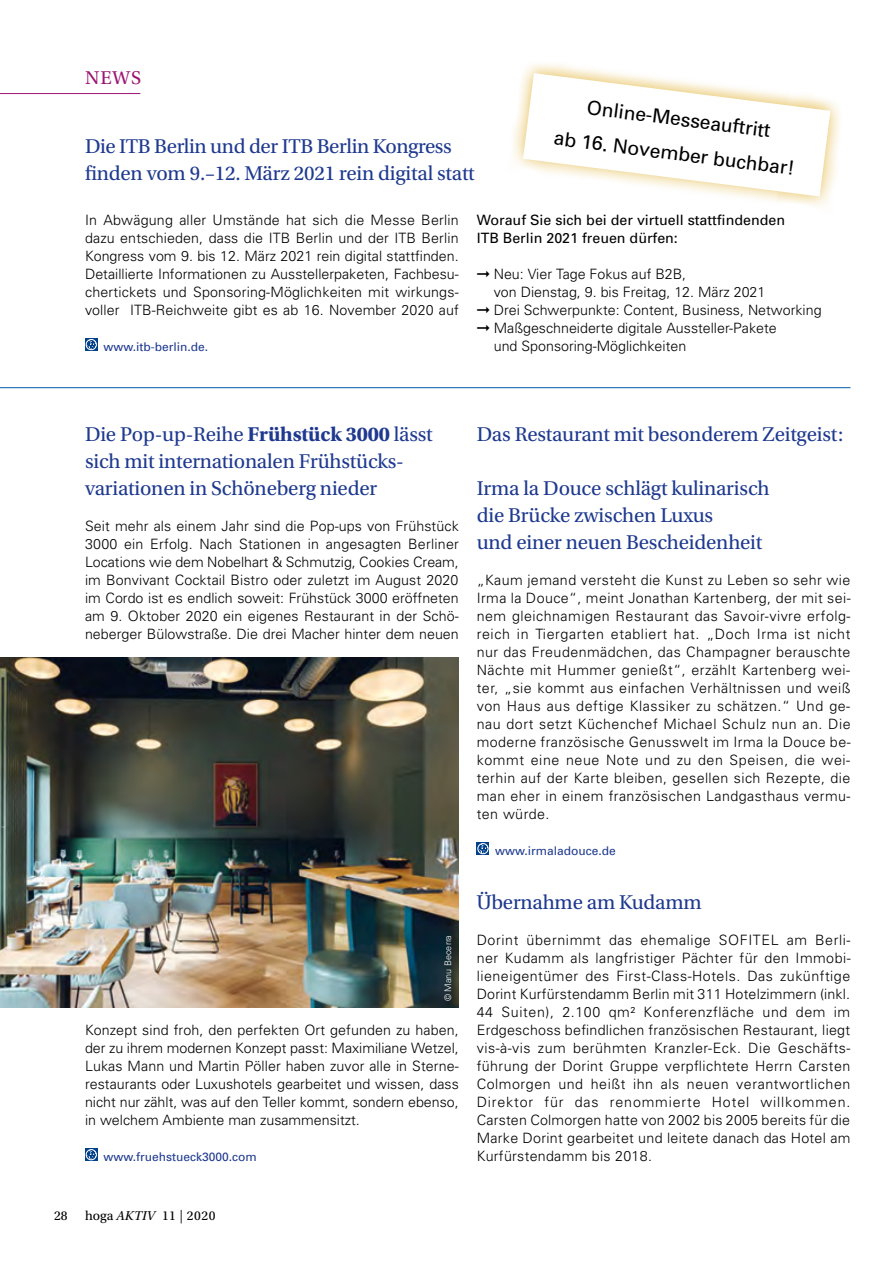
<style>
.page{position:relative;width:893px;height:1263px;background:#fff}
.page>*{position:absolute;margin:0;border:0;box-sizing:border-box;transform-origin:0 0}
.t1{font:21px/27px "Utopia Std";letter-spacing:-.01em;color:#1e398f}
.t2{font:19.5px/34.5px "Univers";color:#000;text-align:center}
.t3{font:19.5px "Utopia Std";color:#9b1570}
.t4{font:300 14.25px/18px "Univers";color:#000;text-align:justify}
.t5{font:14.25px/18px "Univers";color:#000}
.t6{font:13.5px "Utopia Std";letter-spacing:.04em;color:#000}
.t7{font:13.5px "Utopia Std";letter-spacing:.02em;color:#000}
.t8{font:12px "Univers";color:#1e398f}
.t9{font:300 9px "Univers";color:#fff}
.s1{font-weight:700}
.s2{font-style:italic}
.s3{font-family:"Formata";font-weight:300}
</style>
<div class="page">
<hr style="left:0;top:93px;width:140px;height:1px;background:#9b1570">
<svg style="left:85px;top:1148px;width:12px;height:13px"></svg>
<svg style="left:86px;top:1149px;width:10px;height:11px"></svg>
<div style="left:86px;top:1149px;width:10px;height:11px;border:1px solid #fff;border-radius:50%"></div>
<svg style="left:477px;top:842px;width:12px;height:13px"></svg>
<svg style="left:478px;top:843px;width:10px;height:11px"></svg>
<div style="left:478px;top:843px;width:10px;height:11px;border:1px solid #fff;border-radius:50%"></div>
<img style="left:0;top:657px;width:459px;height:351px">
<svg style="left:85px;top:338px;width:12px;height:13px"></svg>
<svg style="left:86px;top:339px;width:10px;height:11px"></svg>
<div style="left:86px;top:339px;width:10px;height:11px;border:1px solid #fff;border-radius:50%"></div>
<svg style="left:513px;top:64px;width:327px;height:142px"></svg>
<svg style="left:523px;top:73px;width:307px;height:123px"></svg>
<hr style="left:0;top:387px;width:850px;height:1px;background:#005ca6">
<h2 class="t3" style="left:85px;top:68px;width:58px">NEWS</h2>
<h1 class="t1" style="left:85px;top:133px;width:391px">Die ITB Berlin und der ITB Berlin Kongress finden vom 9.–12. März 2021 rein digital statt</h1>
<h2 class="t2" style="left:560px;top:86px;width:244px;rotate:7deg">Online-Messeauftritt<br>ab 16. November buchbar!</h2>
<p class="t4" style="left:85px;top:210px;width:375px">In Abwägung aller Umstände hat sich die Messe Berlin dazu entschieden, dass die ITB Berlin und der ITB Berlin Kongress vom 9. bis 12. März 2021 rein digital stattfinden.<br>Detaillierte Informationen zu Ausstellerpaketen, Fachbesu&shy;chertickets und Sponsoring-Möglichkeiten mit wirkungs&shy;voller ITB-Reichweite gibt es ab 16. November 2020 auf</p>
<p class="t8" style="left:103px;top:339px;width:106px">www.itb-berlin.de.</p>
<p class="t5" style="left:477px;top:210px;width:310px">Worauf Sie sich bei der virtuell stattfindenden<br>ITB Berlin 2021 freuen dürfen:</p>
<p class="t4" style="left:477px;top:264px;width:211px">➞ Neu: Vier Tage Fokus auf B2B,</p>
<p class="t4" style="left:494px;top:282px;width:273px">von Dienstag, 9. bis Freitag, 12. März 2021</p>
<p class="t4" style="left:477px;top:300px;width:346px">➞ Drei Schwerpunkte: Content, Business, Networking</p>
<p class="t4" style="left:477px;top:318px;width:301px">➞ Maßgeschneiderte digitale Aussteller-Pakete</p>
<p class="t4" style="left:494px;top:336px;width:194px">und Sponsoring-Möglichkeiten</p>
<h1 class="t1" style="left:85px;top:421px;width:349px">Die Pop-up-Reihe <span class="s1">Frühstück 3000</span> lässt sich mit internationalen Frühstücks&shy;variationen in Schöneberg nieder</h1>
<p class="t4" style="left:85px;top:516px;width:375px">Seit mehr als einem Jahr sind die Pop-ups von Frühstück 3000 ein Erfolg. Nach Stationen in angesagten Berliner Locations wie dem Nobelhart &amp; Schmutzig, Cookies Cream, im Bonvivant Cocktail Bistro oder zuletzt im August 2020 im Cordo ist es endlich soweit: Frühstück 3000 eröffneten am 9. Oktober 2020 ein eigenes Restaurant in der Schö&shy;neberger Bülowstraße. Die drei Macher hinter dem neuen</p>
<p class="t9" style="left:442px;top:1001px;width:68px;rotate:-90deg">© Manu Becerra</p>
<p class="t4" style="left:85px;top:1020px;width:375px">Konzept sind froh, den perfekten Ort gefunden zu haben, der zu ihrem modernen Konzept passt: Maximiliane Wetzel, Lukas Mann und Martin Pöller haben zuvor alle in Sterne&shy;restaurants oder Luxushotels gearbeitet und wissen, dass nicht nur zählt, was auf den Teller kommt, sondern ebenso, in welchem Ambiente man zusammensitzt.</p>
<p class="t8" style="left:103px;top:1149px;width:155px">www.fruehstueck3000.com</p>
<h1 class="t1" style="left:477px;top:421px;width:368px">Das Restaurant mit besonderem Zeitgeist:</h1>
<h1 class="t1" style="left:477px;top:475px;width:294px">Irma la Douce schlägt kulinarisch die Brücke zwischen Luxus<br>und einer neuen Bescheidenheit</h1>
<p class="t4" style="left:477px;top:570px;width:375px">„Kaum jemand versteht die Kunst zu Leben so sehr wie Irma la Douce“, meint Jonathan Kartenberg, der mit sei&shy;nem gleichnamigen Restaurant das Savoir-vivre erfolg&shy;reich in Tiergarten etabliert hat. „Doch Irma ist nicht nur das Freudenmädchen, das Champagner berauschte Nächte mit Hummer genießt“, erzählt Kartenberg wei&shy;ter, „sie kommt aus einfachen Verhältnissen und weiß von Haus aus deftige Klassiker zu schätzen.“ Und ge&shy;nau dort setzt Küchenchef Michael Schulz nun an. Die moderne französische Genusswelt im Irma la Douce be&shy;kommt eine neue Note und zu den Speisen, die wei&shy;terhin auf der Karte bleiben, gesellen sich Rezepte, die man eher in einem französischen Landgasthaus vermu&shy;ten würde.</p>
<p class="t8" style="left:495px;top:843px;width:122px">www.irmaladouce.de</p>
<h1 class="t1" style="left:477px;top:889px;width:226px">Übernahme am Kudamm</h1>
<p class="t4" style="left:477px;top:930px;width:375px">Dorint übernimmt das ehemalige SOFITEL am Berli&shy;ner Kudamm als langfristiger Pächter für den Immobi&shy;lieneigentümer des First-Class-Hotels. Das zukünftige Dorint Kurfürstendamm Berlin mit 311 Hotelzimmern (inkl.<br>44 Suiten), 2.100 qm² Konferenzfläche und dem im Erdgeschoss befindlichen französischen Restaurant, liegt vis-à-vis zum berühmten Kranzler-Eck. Die Geschäfts&shy;führung der Dorint Gruppe verpflichtete Herrn Carsten Colmorgen und heißt ihn als neuen verantwortlichen Direktor für das renommierte Hotel willkommen.<br>Carsten Colmorgen hatte von 2002 bis 2005 bereits für die Marke Dorint gearbeitet und leitete danach das Hotel am Kurfürstendamm bis 2018.</p>
<p class="t7" style="left:54px;top:1208px;width:15px">28</p>
<p class="t6" style="left:85px;top:1208px;width:132px">hoga <span class="s2">AKTIV</span> 11 <span class="s3">|</span> 2020</p>
</div>
